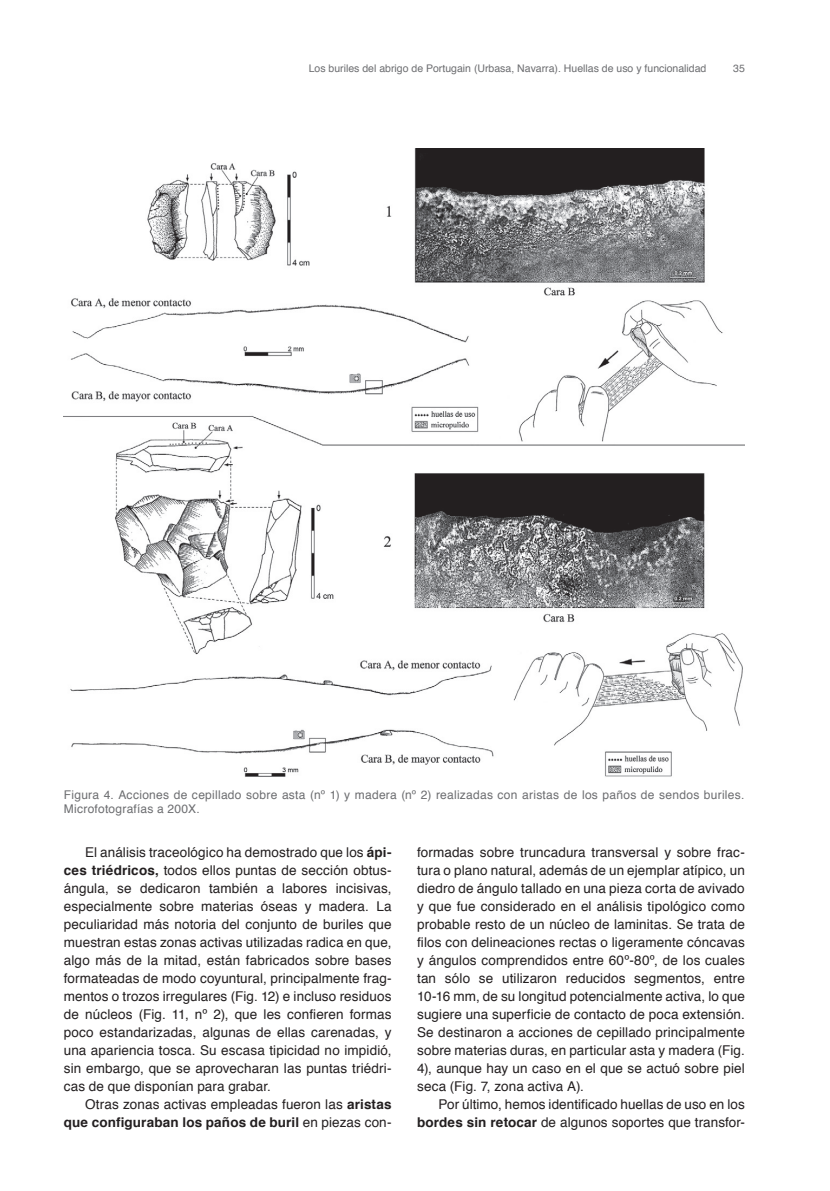
<style>
.page{position:relative;width:830px;height:1191px;background:#fff}
.page>*{position:absolute;margin:0;border:0;box-sizing:border-box;transform-origin:0 0}
.t1{font:13.5px/18px "Helvetica";letter-spacing:.005em;color:#231f20;text-align:justify}
.t2{font:12px/14.4px "Helvetica";letter-spacing:.02em;color:#6c6d70}
.t3{font:10.5px "Helvetica";color:#6c6d70}
.s1{font-weight:700}
</style>
<div class="page">
<img style="left:64px;top:149px;width:680px;height:628px">
<p class="t3" style="left:308px;top:64px;width:399px">Los buriles del abrigo de Portugain (Urbasa, Navarra). Huellas de uso y funcionalidad</p>
<p class="t3" style="left:732px;top:64px;width:13px">35</p>
<p class="t2" style="left:64px;top:788px;width:681px">Figura 4. Acciones de cepillado sobre asta (nº 1) y madera (nº 2) realizadas con aristas de los paños de sendos buriles.<br>Microfotografías a 200X.</p>
<p class="t1" style="left:64px;top:844px;width:329px;text-indent:21px">El análisis traceológico ha demostrado que los <span class="s1">ápi&shy;ces triédricos,</span> todos ellos puntas de sección obtus&shy;ángula, se dedicaron también a labores incisivas, especialmente sobre materias óseas y madera. La peculiaridad más notoria del conjunto de buriles que muestran estas zonas activas utilizadas radica en que, algo más de la mitad, están fabricados sobre bases formateadas de modo coyuntural, principalmente frag&shy;mentos o trozos irregulares (Fig. 12) e incluso residuos de núcleos (Fig. 11, nº 2), que les confieren formas poco estandarizadas, algunas de ellas carenadas, y una apariencia tosca. Su escasa tipicidad no impidió, sin embargo, que se aprovecharan las puntas triédri&shy;cas de que disponían para grabar.</p>
<p class="t1" style="left:64px;top:1096px;width:329px;text-align:right">Otras zonas activas empleadas fueron las <span class="s1">aristas que configuraban los paños de buril</span> en piezas con-</p>
<p class="t1" style="left:417px;top:844px;width:329px">formadas sobre truncadura transversal y sobre frac&shy;tura o plano natural, además de un ejemplar atípico, un diedro de ángulo tallado en una pieza corta de avivado y que fue considerado en el análisis tipológico como probable resto de un núcleo de laminitas. Se trata de filos con delineaciones rectas o ligeramente cóncavas y ángulos comprendidos entre 60º-80º, de los cuales tan sólo se utilizaron reducidos segmentos, entre 10-16 mm, de su longitud potencialmente activa, lo que sugiere una superficie de contacto de poca extensión.<br>Se destinaron a acciones de cepillado principalmente sobre materias duras, en particular asta y madera (Fig.<br>4), aunque hay un caso en el que se actuó sobre piel seca (Fig. 7, zona activa A).</p>
<p class="t1" style="left:417px;top:1095px;width:329px;text-align:right">Por último, hemos identificado huellas de uso en los <span class="s1">bordes sin retocar</span> de algunos soportes que transfor-</p>
</div>
